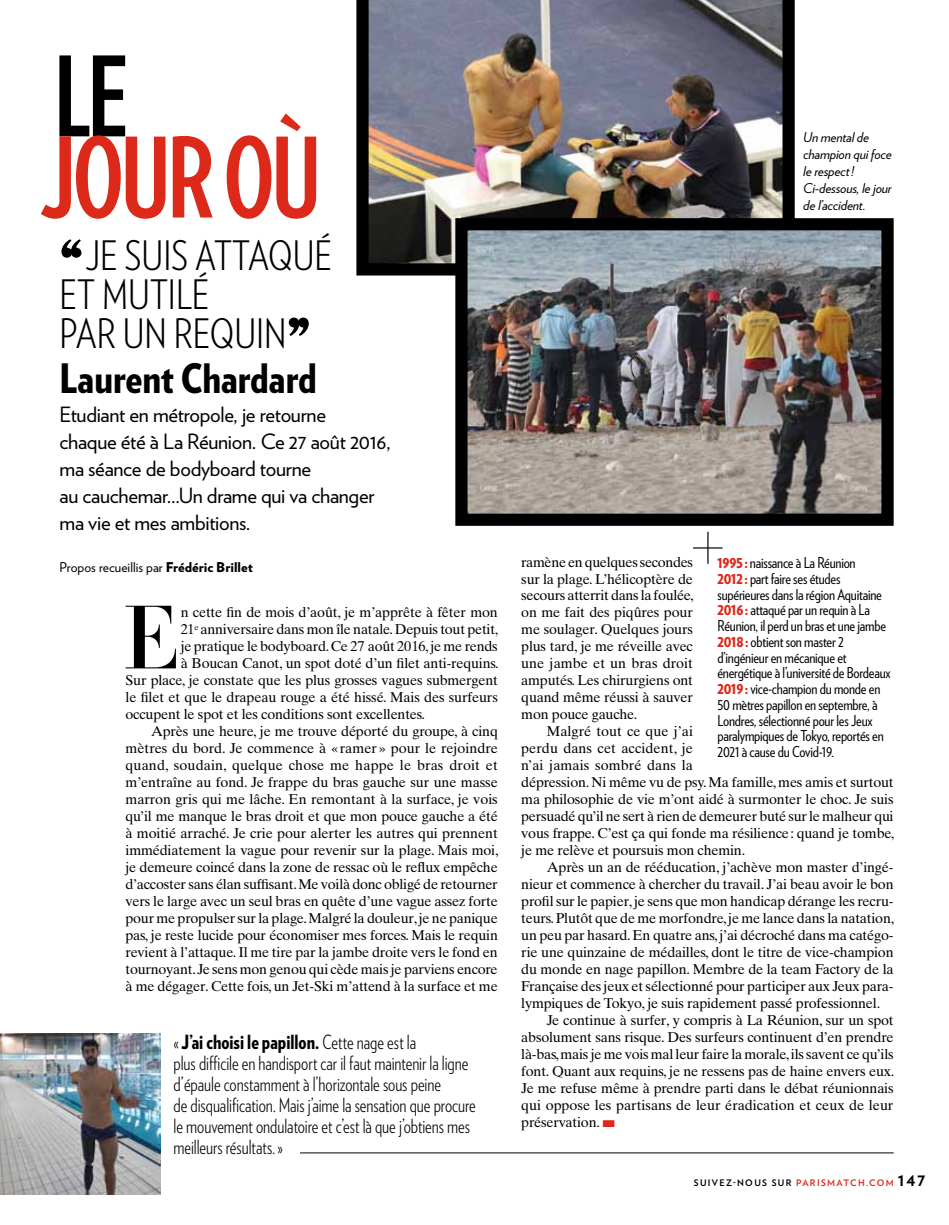
<style>
.page{position:relative;width:949px;height:1225px;background:#fff}
.page>*{position:absolute;margin:0;border:0;box-sizing:border-box;transform-origin:0 0}
.t1{font:700 110.4px "Verlag Compressed";letter-spacing:-.03em;color:#dc291a}
.t2{font:700 110.4px "Verlag Compressed";color:#000}
.t3{font:500 88.35px "HTF Didot M24";color:#000}
.t4{font:300 40.5px/39px "Verlag Condensed";color:#000}
.t5{font:900 40.5px "Verlag Condensed";color:#000}
.t6{font:21px/27px "Verlag";letter-spacing:-.015em;color:#000}
.t7{font:300 19.5px/21px "Verlag Condensed";letter-spacing:-.005em;color:#000;scale:.93 1}
.t8{font:15px/15.8px "Verlag Condensed";letter-spacing:-.015em;color:#000}
.t9{font:14.25px/17px "Times Ten LT Std";letter-spacing:-.01em;color:#000;text-align:justify}
.t10{font:14.25px "Times Ten LT Std";letter-spacing:.01em;color:#000}
.t11{font:italic 13.5px/17px "Verlag";letter-spacing:-.015em;color:#000}
.t12{font:13.5px "Verlag";color:#000}
.t13{font:700 9px "Verlag";letter-spacing:.15em;color:#000}
.t14{font:700 9px "Verlag";letter-spacing:.12em;color:#dc291a}
.s1{font-weight:900;font-size:75px}
.s2{font-weight:900}
.s3{color:#dc291a}
.s4{font-weight:900;color:#dc291a}
.s5{font-size:18px;color:#000}
</style>
<div class="page">
<hr style="left:300px;top:1152px;width:593px;height:1px;background:#000">
<hr style="left:707px;top:532px;width:1px;height:32px;background:#000">
<hr style="left:692px;top:547px;width:30px;height:1px;background:#000">
<img style="left:356px;top:0;width:438px;height:275px">
<img style="left:0;top:1033px;width:161px;height:161px">
<img style="left:468px;top:231px;width:412px;height:282px">
<div style="left:455px;top:218px;width:438px;height:308px;border:12px solid #000"></div>
<h1 class="t2" style="left:54px;top:18px;width:76px">LE</h1>
<h1 class="t1" style="left:41px;top:99px;width:282px">JOUR OÙ</h1>
<h3 class="t4" style="left:60px;top:234px;width:274px"><span class="s1">‘‘</span>Je suis attaqué et mutilé<br>par un requin<span class="s1">’’</span></h3>
<h3 class="t5" style="left:60px;top:347px;width:259px">Laurent Chardard</h3>
<h3 class="t6" style="left:60px;top:400px;width:332px">Etudiant en métropole, je retourne<br>chaque été à La Réunion. Ce 27 août 2016, ma séance de bodyboard tourne<br>au cauchemar...Un drame qui va changer ma vie et mes ambitions.</h3>
<p class="t12" style="left:60px;top:557px;width:195px">Propos recueillis par <span class="s2">Frédéric Brillet</span></p>
<h2 class="t3" style="left:122px;top:573px;width:58px">E</h2>
<p class="t9" style="left:181px;top:604px;width:318px">n cette fin de mois d’août, je m’apprête à fêter mon</p>
<p class="t9" style="left:181px;top:621px;width:319px">21<sup>e</sup> anniversaire dans mon île natale. Depuis tout petit,</p>
<p class="t9" style="left:181px;top:638px;width:318px">je pratique le bodyboard. Ce 27 août 2016, je me rends</p>
<p class="t9" style="left:181px;top:655px;width:319px">à Boucan Canot, un spot doté d’un filet anti-requins.</p>
<p class="t9" style="left:125px;top:672px;width:373px">Sur place, je constate que les plus grosses vagues submergent</p>
<p class="t9" style="left:125px;top:689px;width:374px">le filet et que le drapeau rouge a été hissé. Mais des surfeurs</p>
<p class="t9" style="left:125px;top:706px;width:301px">occupent le spot et les conditions sont excellentes.</p>
<p class="t9" style="left:151px;top:723px;width:348px">Après une heure, je me trouve déporté du groupe, à cinq</p>
<p class="t9" style="left:125px;top:740px;width:374px">mètres du bord. Je commence à «ramer » pour le rejoindre</p>
<p class="t10" style="left:125px;top:757px;width:374px">quand, soudain, quelque chose me happe le bras droit et</p>
<p class="t9" style="left:125px;top:774px;width:374px">m’entraîne au fond. Je frappe du bras gauche sur une masse</p>
<p class="t9" style="left:125px;top:791px;width:373px">marron gris qui me lâche. En remontant à la surface, je vois</p>
<p class="t9" style="left:125px;top:808px;width:374px">qu’il me manque le bras droit et que mon pouce gauche a été</p>
<p class="t9" style="left:125px;top:825px;width:373px">à moitié arraché. Je crie pour alerter les autres qui prennent</p>
<p class="t9" style="left:125px;top:842px;width:374px">immédiatement la vague pour revenir sur la plage. Mais moi,</p>
<p class="t9" style="left:125px;top:859px;width:373px">je demeure coincé dans la zone de ressac où le reflux empêche</p>
<p class="t9" style="left:125px;top:876px;width:374px">d’accoster sans élan suffisant. Me voilà donc obligé de retourner</p>
<p class="t9" style="left:125px;top:893px;width:374px">vers le large avec un seul bras en quête d’une vague assez forte</p>
<p class="t9" style="left:125px;top:910px;width:374px">pour me propulser sur la plage. Malgré la douleur, je ne panique</p>
<p class="t9" style="left:125px;top:927px;width:374px">pas, je reste lucide pour économiser mes forces. Mais le requin</p>
<p class="t9" style="left:125px;top:944px;width:374px">revient à l’attaque. Il me tire par la jambe droite vers le fond en</p>
<p class="t9" style="left:125px;top:961px;width:373px">tournoyant. Je sens mon genou qui cède mais je parviens encore</p>
<p class="t9" style="left:125px;top:978px;width:373px">à me dégager. Cette fois, un Jet-Ski m’attend à la surface et me</p>
<p class="t7" style="left:173px;top:1031px;width:326px">« <span class="s2">J’ai choisi le papillon.</span> Cette nage est la<br>plus difficile en handisport car il faut maintenir la ligne d’épaule constamment à l’horizontale sous peine<br>de disqualification. Mais j’aime la sensation que procure le mouvement ondulatoire et c’est là que j’obtiens mes meilleurs résultats. »</p>
<p class="t11" style="left:803px;top:128px;width:90px">Un mental de champion qui foce le respect !<br>Ci-dessous, le jour de l’accident.</p>
<p class="t9" style="left:521px;top:553px;width:174px">ramène en quelques secondes sur la plage. L’hélicoptère de secours atterrit dans la foulée, on me fait des piqûres pour me soulager. Quelques jours plus tard, je me réveille avec une jambe et un bras droit amputés. Les chirurgiens ont quand même réussi à sauver mon pouce gauche.</p>
<p class="t9" style="left:521px;top:723px;width:374px;text-align:left;text-indent:26px">Malgré tout ce que j’ai<br>perdu dans cet accident, je<br>n’ai jamais sombré dans la<br>dépression. Ni même vu de psy. Ma famille, mes amis et surtout ma philosophie de vie m’ont aidé à surmonter le choc. Je suis persuadé qu’il ne sert à rien de demeurer buté sur le malheur qui vous frappe. C’est ça qui fonde ma résilience: quand je tombe, je me relève et poursuis mon chemin.</p>
<p class="t9" style="left:546px;top:859px;width:348px">Après un an de rééducation, j’achève mon master d’ingé-</p>
<p class="t9" style="left:521px;top:876px;width:374px">nieur et commence à chercher du travail. J’ai beau avoir le bon</p>
<p class="t9" style="left:521px;top:893px;width:374px">profil sur le papier, je sens que mon handicap dérange les recru-</p>
<p class="t9" style="left:521px;top:910px;width:374px">teurs. Plutôt que de me morfondre, je me lance dans la natation,</p>
<p class="t9" style="left:521px;top:927px;width:374px">un peu par hasard. En quatre ans, j’ai décroché dans ma catégo-</p>
<p class="t9" style="left:521px;top:944px;width:373px">rie une quinzaine de médailles, dont le titre de vice-champion</p>
<p class="t9" style="left:521px;top:961px;width:374px">du monde en nage papillon. Membre de la team Factory de la</p>
<p class="t9" style="left:521px;top:978px;width:374px">Française des jeux et sélectionné pour participer aux Jeux para-</p>
<p class="t9" style="left:521px;top:995px;width:360px">lympiques de Tokyo, je suis rapidement passé professionnel.</p>
<p class="t9" style="left:546px;top:1012px;width:348px">Je continue à surfer, y compris à La Réunion, sur un spot</p>
<p class="t9" style="left:521px;top:1029px;width:374px">absolument sans risque. Des surfeurs continuent d’en prendre</p>
<p class="t9" style="left:521px;top:1046px;width:374px">là-bas, mais je me vois mal leur faire la morale, ils savent ce qu’ils</p>
<p class="t9" style="left:521px;top:1063px;width:374px">font. Quant aux requins, je ne ressens pas de haine envers eux.</p>
<p class="t9" style="left:521px;top:1080px;width:374px">Je me refuse même à prendre parti dans le débat réunionnais</p>
<p class="t9" style="left:521px;top:1096px;width:373px">qui oppose les partisans de leur éradication et ceux de leur</p>
<p class="t9" style="left:521px;top:1113px;width:95px">préservation. <span class="s3">■</span></p>
<p class="t8" style="left:717px;top:554px;width:174px"><span class="s4">1995 :</span> naissance à La Réunion<br><span class="s4">2012 :</span> part faire ses études supérieures dans la région Aquitaine<br><span class="s4">2016 :</span> attaqué par un requin à La<br>Réunion, il perd un bras et une jambe<br><span class="s4">2018 :</span> obtient son master 2 d’ingénieur en mécanique et énergétique à l’université de Bordeaux<br><span class="s4">2019 :</span> vice-champion du monde en<br>50 mètres papillon en septembre, à<br>Londres, sélectionné pour les Jeux paralympiques de Tokyo, reportés en<br>2021 à cause du Covid-19.</p>
<p class="t13" style="left:693px;top:1175px;width:122px">SUIVEZ-NOUS SUR <span class="s3">PARIS</span></p>
<p class="t14" style="left:827px;top:1175px;width:100px">MATCH.CO M <span class="s5">147</span></p>
</div>
